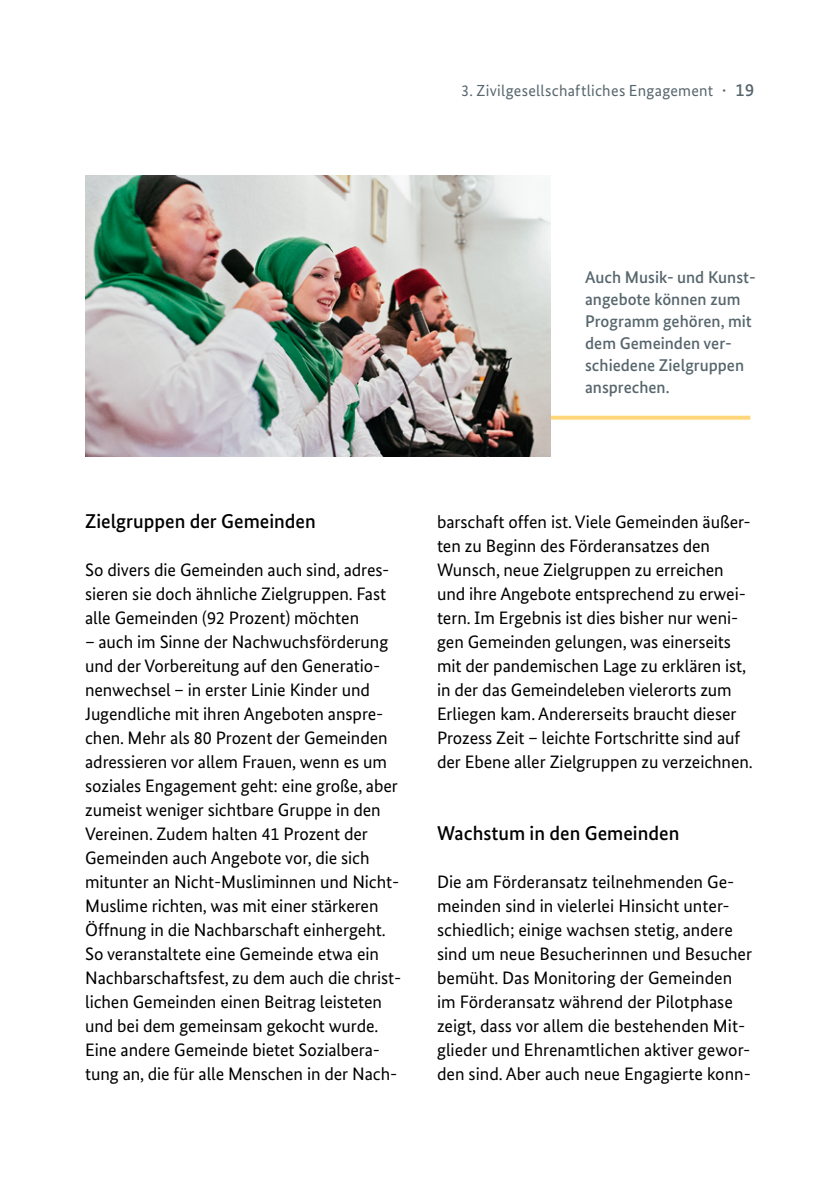
<style>
.page{position:relative;width:840px;height:1191px;background:#fff}
.page>*{position:absolute;margin:0;border:0;box-sizing:border-box;transform-origin:0 0}
.Zwiti_2{font:500 20px "Bundes Sans";color:#000}
.Body{font:18px/24px "Bundes Sans";letter-spacing:-.005em;color:#000}
.t1{font:500 17px/22px "Bundes Sans";color:#57666d}
.t2{font:16px "Bundes Sans";letter-spacing:.015em;color:#57666d}
.s1{font-weight:500;font-size:18px}
</style>
<div class="page">
<svg style="left:550px;top:416px;width:200px;height:4px"></svg>
<img style="left:85px;top:176px;width:465px;height:280px">
<p class="t2" style="left:461px;top:81px;width:294px">3. Zivilgesellschaftliches Engagement <span class="s1">· 19</span></p>
<p class="t1" style="left:585px;top:266px;width:172px">Auch Musik- und Kunst&shy;angebote können zum<br>Programm gehören, mit dem Gemeinden ver&shy;schiedene Zielgruppen ansprechen.</p>
<p class="Zwiti_2" style="left:85px;top:509px;width:232px">Zielgruppen der Gemeinden</p>
<p class="Body" style="left:85px;top:558px;width:306px">So divers die Gemeinden auch sind, adres&shy;sieren sie doch ähnliche Zielgruppen. Fast alle Gemeinden (92 Prozent) möchten</p>
<p class="Body" style="left:85px;top:630px;width:318px">– auch im Sinne der Nachwuchsförderung und der Vorbereitung auf den Generatio&shy;nenwechsel – in erster Linie Kinder und Jugendliche mit ihren Angeboten anspre&shy;chen. Mehr als 80 Prozent der Gemeinden adressieren vor allem Frauen, wenn es um soziales Engagement geht: eine große, aber zumeist weniger sichtbare Gruppe in den Vereinen. Zudem halten 41 Prozent der Gemeinden auch Angebote vor, die sich mitunter an Nicht-Musliminnen und Nicht-Muslime richten, was mit einer stärkeren Öffnung in die Nachbarschaft einhergeht.<br>So veranstaltete eine Gemeinde etwa ein Nachbarschaftsfest, zu dem auch die christ&shy;lichen Gemeinden einen Beitrag leisteten und bei dem gemeinsam gekocht wurde.<br>Eine andere Gemeinde bietet Sozialbera&shy;tung an, die für alle Menschen in der Nach-</p>
<p class="Body" style="left:437px;top:510px;width:317px">barschaft offen ist. Viele Gemeinden äußer&shy;ten zu Beginn des Förderansatzes den Wunsch, neue Zielgruppen zu erreichen und ihre Angebote entsprechend zu erwei&shy;tern. Im Ergebnis ist dies bisher nur weni&shy;gen Gemeinden gelungen, was einerseits mit der pandemischen Lage zu erklären ist, in der das Gemeindeleben vielerorts zum Erliegen kam. Andererseits braucht dieser Prozess Zeit – leichte Fortschritte sind auf der Ebene aller Zielgruppen zu verzeichnen.</p>
<p class="Zwiti_2" style="left:437px;top:821px;width:244px">Wachstum in den Gemeinden</p>
<p class="Body" style="left:437px;top:870px;width:316px">Die am Förderansatz teilnehmenden Ge&shy;meinden sind in vielerlei Hinsicht unter&shy;schiedlich; einige wachsen stetig, andere sind um neue Besucherinnen und Besucher bemüht. Das Monitoring der Gemeinden im Förderansatz während der Pilotphase zeigt, dass vor allem die bestehenden Mit&shy;glieder und Ehrenamtlichen aktiver gewor&shy;den sind. Aber auch neue Engagierte konn-</p>
</div>
